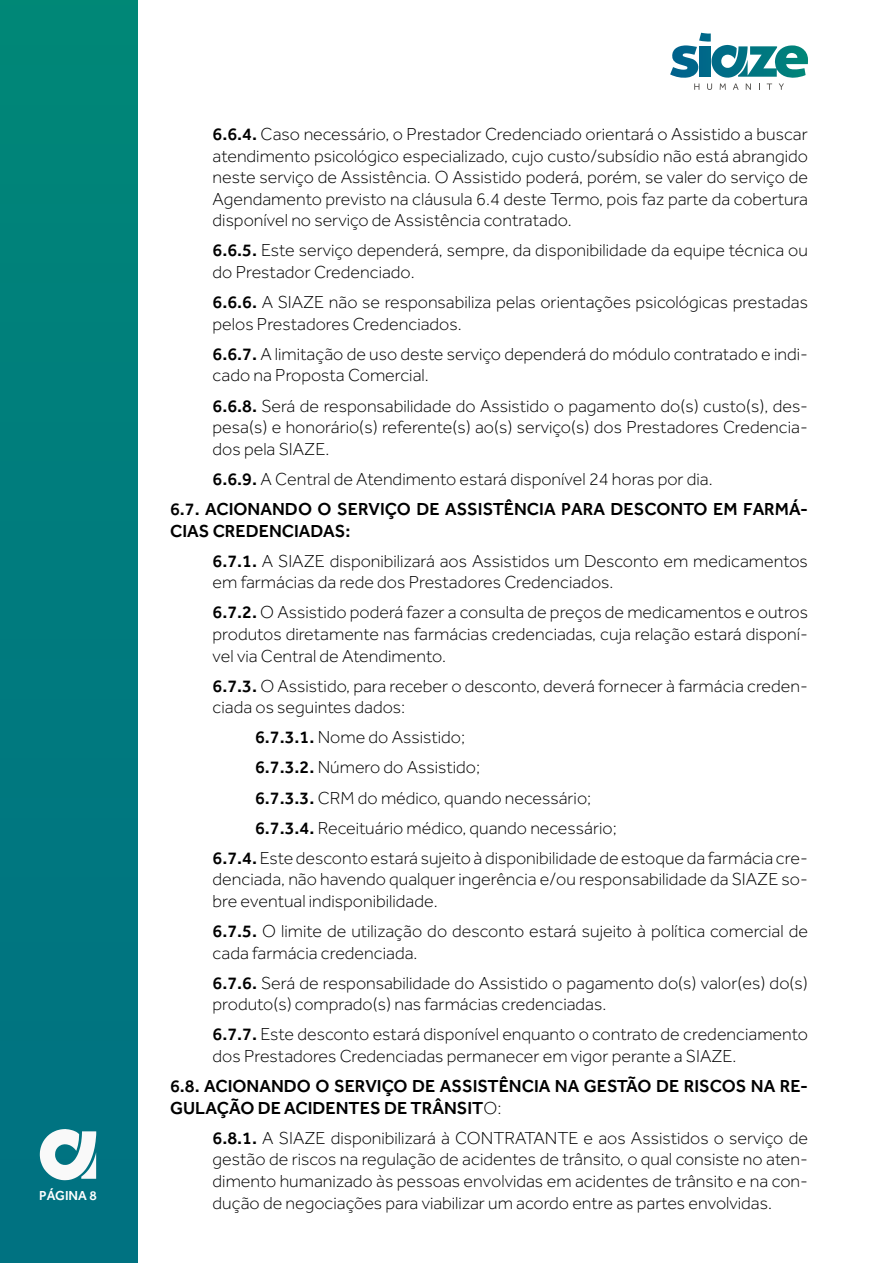
<style>
.page{position:relative;width:893px;height:1263px;background:#fff}
.page>*{position:absolute;margin:0;border:0;box-sizing:border-box;transform-origin:0 0}
.t1{font:300 18px/21.6px "Effra";color:#000}
.t2{font:500 18px/30.2px "Effra";color:#000}
.t3{font:500 13.5px "Effra";color:#fff}
.s1{font-weight:500}
.s2{font-weight:300}
</style>
<div class="page">
<div style="left:0;top:0;width:137px;height:1263px;background:#007b7e"></div>
<svg style="left:40px;top:1129px;width:56px;height:51px"></svg>
<svg style="left:670px;top:33px;width:138px;height:45px"></svg>
<svg style="left:694px;top:84px;width:5px;height:6px"></svg>
<svg style="left:707px;top:84px;width:5px;height:6px"></svg>
<svg style="left:720px;top:84px;width:6px;height:6px"></svg>
<svg style="left:733px;top:84px;width:6px;height:6px"></svg>
<svg style="left:746px;top:84px;width:5px;height:6px"></svg>
<svg style="left:779px;top:84px;width:5px;height:6px"></svg>
<p class="t3" style="left:39px;top:1188px;width:59px">PÁGINA 8</p>
<p class="t1" style="left:213px;top:123px;width:597px;text-align:justify"><span class="s1">6.6.4.</span> Caso necessário, o Prestador Credenciado orientará o Assistido a buscar atendimento psicológico especializado, cujo custo/subsídio não está abrangido neste serviço de Assistência. O Assistido poderá, porém, se valer do serviço de Agendamento previsto na cláusula 6.4 deste Termo, pois faz parte da cobertura disponível no serviço de Assistência contratado.</p>
<p class="t1" style="left:213px;top:240px;width:597px"><span class="s1">6.6.5.</span> Este serviço dependerá, sempre, da disponibilidade da equipe técnica ou do Prestador Credenciado.</p>
<p class="t1" style="left:213px;top:291px;width:597px"><span class="s1">6.6.6.</span> A SIAZE não se responsabiliza pelas orientações psicológicas prestadas pelos Prestadores Credenciados.</p>
<p class="t1" style="left:213px;top:343px;width:597px"><span class="s1">6.6.7.</span> A limitação de uso deste serviço dependerá do módulo contratado e indi&shy;cado na Proposta Comercial.</p>
<p class="t1" style="left:213px;top:395px;width:597px;text-align:justify"><span class="s1">6.6.8.</span> Será de responsabilidade do Assistido o pagamento do(s) custo(s), des&shy;pesa(s) e honorário(s) referente(s) ao(s) serviço(s) dos Prestadores Credencia&shy;dos pela SIAZE.</p>
<p class="t2" style="left:170px;top:463px;width:639px;text-indent:43px">6.6.9. <span class="s2">A Central de Atendimento estará disponível 24 horas por dia.<br></span>6.7. ACIONANDO O SERVIÇO DE ASSISTÊNCIA PARA DESCONTO EM FARMÁ-</p>
<p class="t1" style="left:213px;top:515px;width:597px;line-height:30.2px;text-indent:-43px"><span class="s1">CIAS CREDENCIADAS:<br>6.7.1.</span> A SIAZE disponibilizará aos Assistidos um Desconto em medicamentos</p>
<p class="t1" style="left:213px;top:567px;width:597px;line-height:30.2px">em farmácias da rede dos Prestadores Credenciados.<br><span class="s1">6.7.2.</span> O Assistido poderá fazer a consulta de preços de medicamentos e outros</p>
<p class="t1" style="left:213px;top:623px;width:597px">produtos diretamente nas farmácias credenciadas, cuja relação estará disponí&shy;vel via Central de Atendimento.</p>
<p class="t1" style="left:213px;top:675px;width:597px"><span class="s1">6.7.3.</span> O Assistido, para receber o desconto, deverá fornecer à farmácia creden&shy;ciada os seguintes dados:</p>
<p class="t1" style="left:255px;top:726px;width:211px"><span class="s1">6.7.3.1.</span> Nome do Assistido;</p>
<p class="t1" style="left:255px;top:756px;width:226px"><span class="s1">6.7.3.2.</span> Número do Assistido;</p>
<p class="t1" style="left:255px;top:787px;width:337px"><span class="s1">6.7.3.3.</span> CRM do médico, quando necessário;</p>
<p class="t1" style="left:255px;top:817px;width:363px"><span class="s1">6.7.3.4.</span> Receituário médico, quando necessário;</p>
<p class="t1" style="left:213px;top:847px;width:597px"><span class="s1">6.7.4.</span> Este desconto estará sujeito à disponibilidade de estoque da farmácia cre-</p>
<p class="t1" style="left:213px;top:868px;width:597px">denciada, não havendo qualquer ingerência e/ou responsabilidade da SIAZE so&shy;bre eventual indisponibilidade.</p>
<p class="t1" style="left:213px;top:920px;width:597px"><span class="s1">6.7.5.</span> O limite de utilização do desconto estará sujeito à política comercial de cada farmácia credenciada.</p>
<p class="t1" style="left:213px;top:972px;width:597px"><span class="s1">6.7.6.</span> Será de responsabilidade do Assistido o pagamento do(s) valor(es) do(s) produto(s) comprado(s) nas farmácias credenciadas.</p>
<p class="t1" style="left:213px;top:1023px;width:597px"><span class="s1">6.7.7.</span> Este desconto estará disponível enquanto o contrato de credenciamento dos Prestadores Credenciadas permanecer em vigor perante a SIAZE.</p>
<p class="t2" style="left:170px;top:1075px;width:639px;line-height:21.6px">6.8. ACIONANDO O SERVIÇO DE ASSISTÊNCIA NA GESTÃO DE RISCOS NA RE-<br>GULAÇÃO DE ACIDENTES DE TRÂNSIT<span class="s2">O:</span></p>
<p class="t1" style="left:213px;top:1127px;width:597px;text-align:justify"><span class="s1">6.8.1.</span> A SIAZE disponibilizará à CONTRATANTE e aos Assistidos o serviço de gestão de riscos na regulação de acidentes de trânsito, o qual consiste no aten&shy;dimento humanizado às pessoas envolvidas em acidentes de trânsito e na con&shy;dução de negociações para viabilizar um acordo entre as partes envolvidas.</p>
</div>
